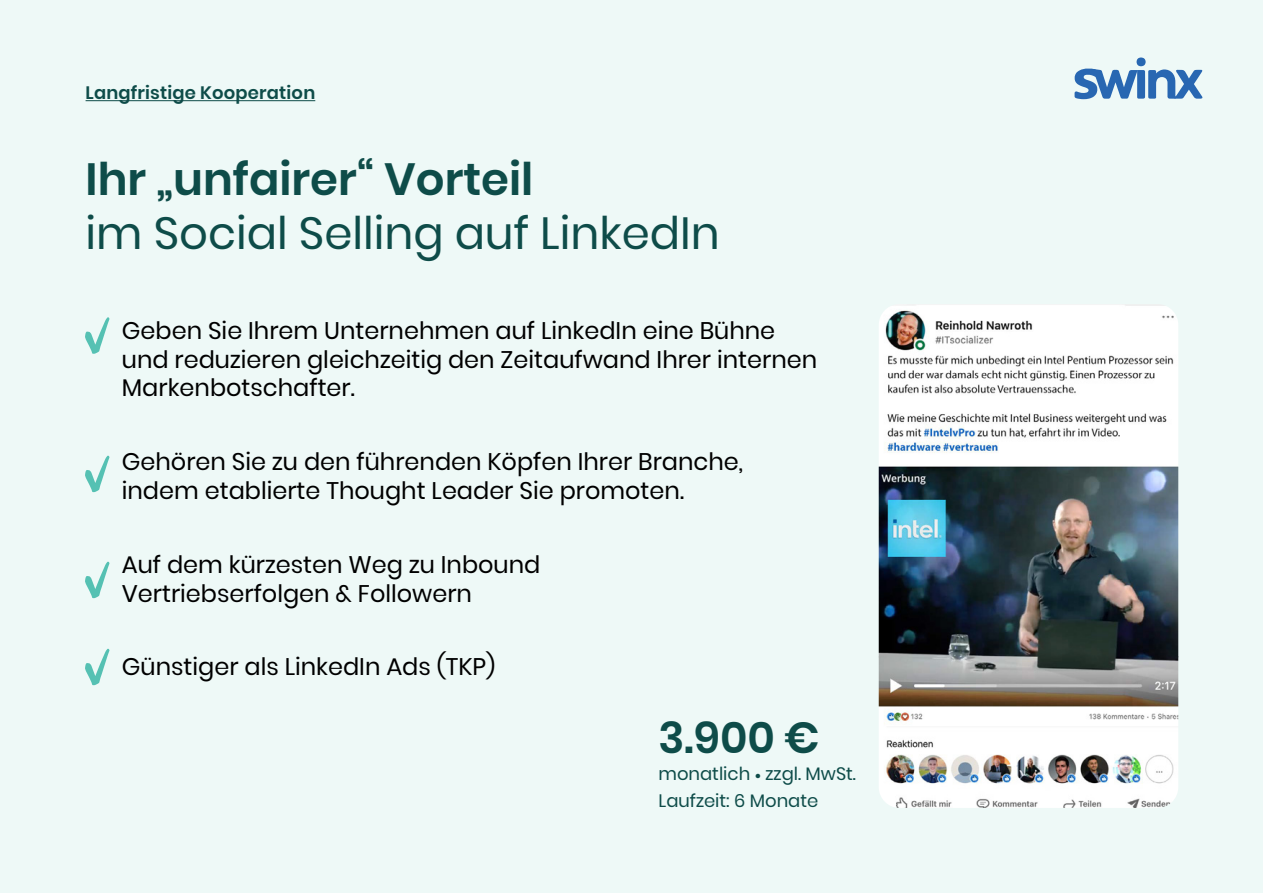
<style>
.page{position:relative;width:1263px;height:893px;background:#eef9f7}
.page>*{position:absolute;margin:0;border:0;box-sizing:border-box;transform-origin:0 0}
.t1{font:45px "Poppins";color:#0e4c49}
.t2{font:600 45px "Poppins";color:#0e4c49}
.t3{font:600 43.5px "Poppins";color:#0e4c49}
.t4{font:24px/28.8px "Poppins";color:#000}
.t5{font:18px/27px "Poppins";color:#0e4c49}
.t6{font:600 18px "Poppins";letter-spacing:.01em;color:#0e4c49}
</style>
<div class="page">
<hr style="left:86px;top:100px;width:229px;height:1px;background:#0e4c49">
<svg style="left:85px;top:317px;width:25px;height:37px"></svg>
<svg style="left:85px;top:456px;width:25px;height:36px"></svg>
<svg style="left:85px;top:562px;width:25px;height:36px"></svg>
<svg style="left:85px;top:649px;width:25px;height:36px"></svg>
<svg style="left:1074px;top:58px;width:128px;height:41px"></svg>
<img style="left:879px;top:305px;width:299px;height:503px">
<p class="t6" style="left:86px;top:83px;width:231px">Langfristige Kooperation</p>
<h1 class="t2" style="left:86px;top:153px;width:449px">Ihr „unfairer“ Vorteil</h1>
<h1 class="t1" style="left:86px;top:207px;width:636px">im Social Selling auf LinkedIn</h1>
<p class="t4" style="left:122px;top:316px;width:697px">Geben Sie Ihrem Unternehmen auf LinkedIn eine Bühne und reduzieren gleichzeitig den Zeitaufwand Ihrer internen<br>Markenbotschafter.</p>
<p class="t4" style="left:122px;top:448px;width:623px">Gehören Sie zu den führenden Köpfen Ihrer Branche, indem etablierte Thought Leader Sie promoten.</p>
<p class="t4" style="left:122px;top:550px;width:420px">Auf dem kürzesten Weg zu Inbound<br>Vertriebserfolgen &amp; Followern</p>
<p class="t4" style="left:122px;top:653px;width:375px">Günstiger als LinkedIn Ads (TKP)</p>
<h2 class="t3" style="left:658px;top:712px;width:163px">3.900 €</h2>
<p class="t5" style="left:658px;top:761px;width:199px">monatlich • zzgl. MwSt.<br>Laufzeit: 6 Monate</p>
</div>
